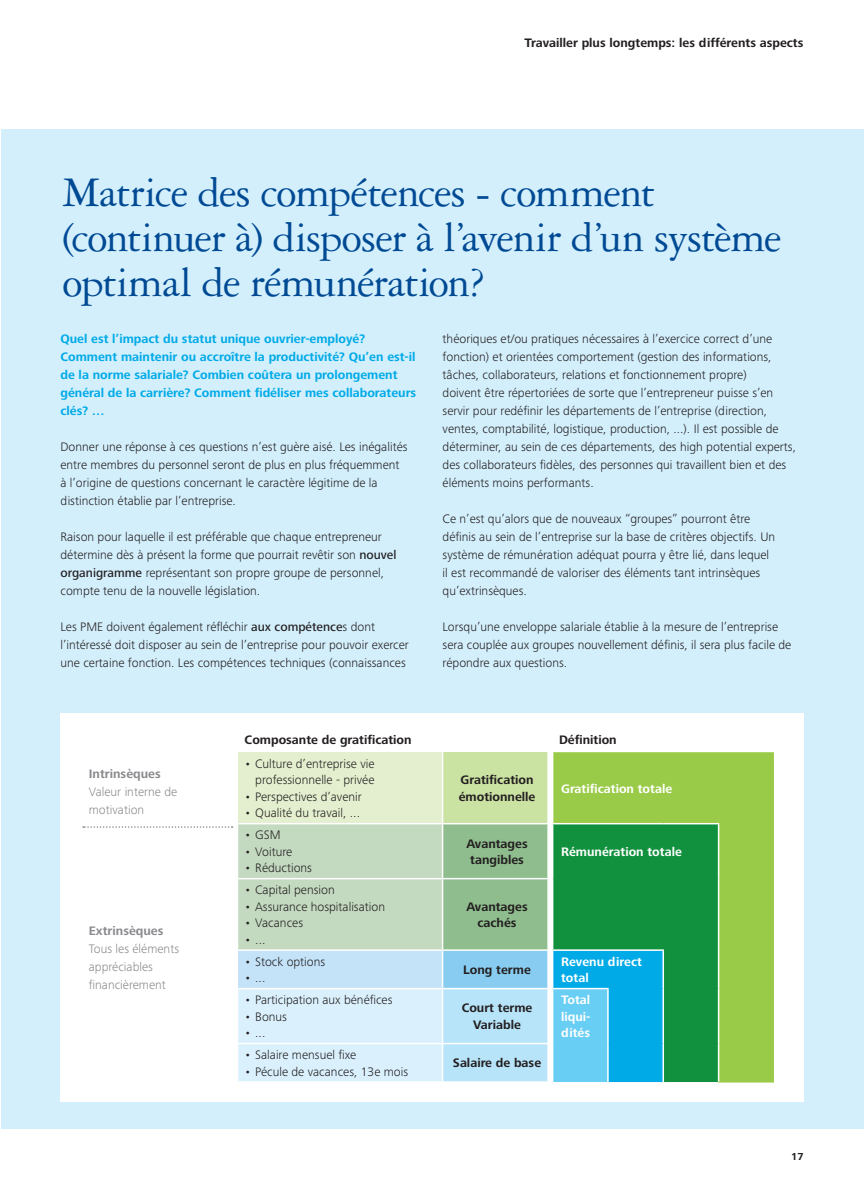
<style>
.page{position:relative;width:864px;height:1191px;background:#fff}
.page>*{position:absolute;margin:0;border:0;box-sizing:border-box;transform-origin:0 0}
.t1{font:45px/45px "Garamond 3 LT Std";letter-spacing:-.025em;color:#004a94}
.t2{font:300 12.75px/18px "Frutiger Next Pro";color:#231f20}
.t3{font:700 12.75px/18px "Frutiger Next Pro";color:#00aae7}
.t4{font:700 12.75px/16.5px "Frutiger Next Pro";color:#231f20}
.t5{font:700 12.75px/16.5px "Frutiger Next Pro";color:#fff}
.t6{font:300 12.75px/18px "Frutiger Next Pro";color:#8a8a8e}
.t7{font:700 12.75px "Frutiger Next Pro";color:#8a8a8e}
.t8{font:700 10.5px "Frutiger Next Pro";color:#231f20}
.s1{font-weight:500}
</style>
<div class="page">
<div style="left:2px;top:129px;width:861px;height:1000px;background:#d3effc"></div>
<div style="left:60px;top:713px;width:743px;height:388px;background:#fff"></div>
<div style="left:238px;top:752px;width:204px;height:71px;background:#e3efce"></div>
<div style="left:442px;top:752px;width:106px;height:71px;background:#cae2a2"></div>
<div style="left:553px;top:752px;width:220px;height:329px;background:#9acb48"></div>
<div style="left:663px;top:824px;width:54px;height:258px;background:#11913e"></div>
<hr style="left:717px;top:1081px;width:56px;height:1px;background:#9acb48">
<hr style="left:663px;top:823px;width:56px;height:1px;background:#fff">
<hr style="left:717px;top:824px;width:2px;height:54px;background:#fff">
<hr style="left:717px;top:878px;width:2px;height:72px;background:#fff">
<hr style="left:717px;top:950px;width:2px;height:38px;background:#fff">
<hr style="left:717px;top:988px;width:2px;height:55px;background:#fff">
<hr style="left:717px;top:1043px;width:2px;height:38px;background:#fff">
<hr style="left:719px;top:823px;width:54px;height:1px;background:#9acb48">
<hr style="left:441px;top:752px;width:2px;height:71px;background:#fff">
<hr style="left:547px;top:752px;width:1px;height:71px;background:#fff">
<svg style="left:238px;top:823px;width:425px;height:259px;background:#96cfc7"></svg>
<svg style="left:83px;top:826px;width:149px;height:1px"></svg>
<p class="t4" style="left:524px;top:35px;width:280px">Travailler plus longtemps: les différents aspects</p>
<h1 class="t1" style="left:62px;top:170px;width:720px">Matrice des compétences - comment (continuer à) disposer à l’avenir d’un système optimal de rémunération?</h1>
<p class="t3" style="left:60px;top:330px;width:357px">Quel est l’impact du statut unique ouvrier-employé?<br>Comment maintenir ou accroître la productivité? Qu’en est-il de la norme salariale? Combien coûtera un prolongement général de la carrière? Comment fidéliser mes collaborateurs clés? …</p>
<p class="t2" style="left:60px;top:438px;width:348px">Donner une réponse à ces questions n’est guère aisé. Les inégalités entre membres du personnel seront de plus en plus fréquemment à l’origine de questions concernant le caractère légitime de la distinction établie par l’entreprise.</p>
<p class="t2" style="left:60px;top:528px;width:337px">Raison pour laquelle il est préférable que chaque entrepreneur détermine dès à présent la forme que pourrait revêtir son <span class="s1">nouvel organigramme</span> représentant son propre groupe de personnel, compte tenu de la nouvelle législation.</p>
<p class="t2" style="left:60px;top:618px;width:350px">Les PME doivent également réfléchir <span class="s1">aux compétence</span>s dont l’intéressé doit disposer au sein de l’entreprise pour pouvoir exercer une certaine fonction. Les compétences techniques (connaissances</p>
<p class="t2" style="left:442px;top:330px;width:355px">théoriques et/ou pratiques nécessaires à l’exercice correct d’une fonction) et orientées comportement (gestion des informations, tâches, collaborateurs, relations et fonctionnement propre)<br>doivent être répertoriées de sorte que l’entrepreneur puisse s’en servir pour redéfinir les départements de l’entreprise (direction, ventes, comptabilité, logistique, production, ...). Il est possible de déterminer, au sein de ces départements, des high potential experts, des collaborateurs fidèles, des personnes qui travaillent bien et des éléments moins performants.</p>
<p class="t2" style="left:442px;top:510px;width:334px">Ce n’est qu’alors que de nouveaux “groupes” pourront être définis au sein de l’entreprise sur la base de critères objectifs. Un système de rémunération adéquat pourra y être lié, dans lequel il est recommandé de valoriser des éléments tant intrinsèques qu’extrinsèques.</p>
<p class="t2" style="left:442px;top:618px;width:350px">Lorsqu’une enveloppe salariale établie à la mesure de l’entreprise sera couplée aux groupes nouvellement définis, il sera plus facile de répondre aux questions.</p>
<p class="t7" style="left:89px;top:766px;width:73px">Intrinsèques</p>
<p class="t6" style="left:89px;top:783px;width:90px">Valeur interne de motivation</p>
<p class="t7" style="left:89px;top:923px;width:76px">Extrinsèques</p>
<p class="t6" style="left:89px;top:939px;width:92px">Tous les éléments appréciables financièrement</p>
<p class="t4" style="left:244px;top:731px;width:168px">Composante de gratification</p>
<p class="t4" style="left:558px;top:731px;width:59px">Définition</p>
<p class="t2" style="left:244px;top:755px;width:131px;line-height:16.5px;text-align:right">• Culture d’entreprise vie professionnelle - privée</p>
<p class="t2" style="left:244px;top:787px;width:119px">• Perspectives d’avenir</p>
<p class="t2" style="left:244px;top:804px;width:117px">• Qualité du travail, ...</p>
<p class="t4" style="left:458px;top:772px;width:78px">Gratification émotionnelle</p>
<p class="t5" style="left:561px;top:780px;width:112px">Gratification totale</p>
<p class="t2" style="left:244px;top:826px;width:37px">• GSM</p>
<p class="t2" style="left:244px;top:842px;width:49px">• Voiture</p>
<p class="t2" style="left:244px;top:859px;width:69px">• Réductions</p>
<p class="t2" style="left:244px;top:881px;width:92px">• Capital pension</p>
<p class="t2" style="left:244px;top:897px;width:142px">• Assurance hospitalisation</p>
<p class="t2" style="left:244px;top:914px;width:60px">• Vacances</p>
<p class="t2" style="left:244px;top:930px;width:22px">• ...</p>
<p class="t2" style="left:244px;top:952px;width:82px">• Stock options</p>
<p class="t2" style="left:244px;top:969px;width:22px">• ...</p>
<p class="t2" style="left:244px;top:991px;width:149px">• Participation aux bénéfices</p>
<p class="t2" style="left:244px;top:1007px;width:44px">• Bonus</p>
<p class="t2" style="left:244px;top:1024px;width:22px">• ...</p>
<p class="t2" style="left:244px;top:1045px;width:113px">• Salaire mensuel fixe</p>
<p class="t2" style="left:244px;top:1062px;width:165px">• Pécule de vacances, 13e mois</p>
<p class="t4" style="left:466px;top:835px;width:63px">Avantages tangibles</p>
<p class="t5" style="left:561px;top:843px;width:122px">Rémunération totale</p>
<p class="t4" style="left:466px;top:898px;width:63px;text-align:center">Avantages cachés</p>
<p class="t4" style="left:463px;top:961px;width:69px">Long terme</p>
<p class="t5" style="left:561px;top:953px;width:82px">Revenu direct total</p>
<p class="t4" style="left:461px;top:1000px;width:72px;text-align:center">Court terme<br>Variable</p>
<p class="t5" style="left:561px;top:991px;width:31px;text-align:justify">Total liqui&shy;dités</p>
<p class="t4" style="left:453px;top:1054px;width:90px">Salaire de base</p>
<p class="t8" style="left:790px;top:1150px;width:14px">17</p>
</div>
